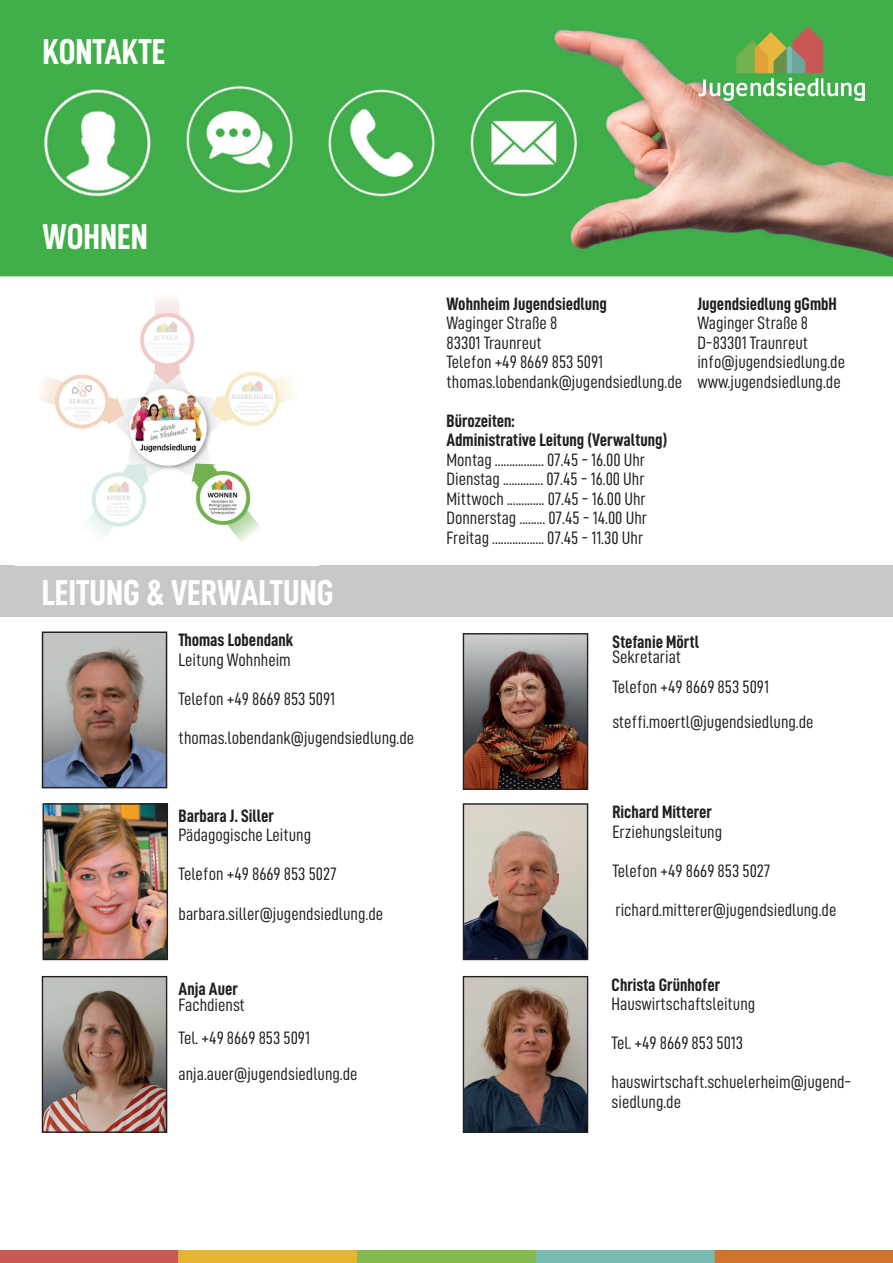
<style>
.page{position:relative;width:893px;height:1263px;background:#fff}
.page>*{position:absolute;margin:0;border:0;box-sizing:border-box;transform-origin:0 0}
.t1{font:36px "D DIN Condensed Bold";color:#fff}
.t2{font:18px/19.5px "D DIN Condensed";color:#231f20}
.t3{font:18px/19.5px "D DIN Condensed Bold";color:#231f20}
</style>
<div class="page">
<img style="left:0;top:0;width:893px;height:276px">
<img style="left:699px;top:27px;width:166px;height:74px">
<svg style="left:42px;top:631px;width:125px;height:157px;background:#8f8585"></svg>
<div style="left:0;top:566px;width:893px;height:51px;background:#c7c8ca"></div>
<img style="left:43px;top:803px;width:125px;height:157px">
<img style="left:0;top:1250px;width:893px;height:13px">
<img style="left:42px;top:976px;width:125px;height:157px">
<svg style="left:463px;top:803px;width:125px;height:157px;background:#998881"></svg>
<svg style="left:463px;top:976px;width:125px;height:157px;background:#756661"></svg>
<img style="left:463px;top:633px;width:125px;height:157px">
<img style="left:39px;top:298px;width:256px;height:243px">
<h1 class="t1" style="left:43px;top:32px;width:124px">KONTAKTE</h1>
<h1 class="t1" style="left:43px;top:216px;width:107px">WOHNEN</h1>
<h1 class="t1" style="left:42px;top:572px;width:293px">LEITUNG &amp; VERWALTUNG</h1>
<p class="t3" style="left:179px;top:630px;width:116px">Thomas Lobendank</p>
<p class="t2" style="left:179px;top:640px;width:237px;line-height:39px">Leitung Wohnheim<br>Telefon +49 8669 853 5091 thomas.lobendank@jugendsiedlung.de</p>
<p class="t3" style="left:179px;top:806px;width:97px">Barbara J. Siller</p>
<p class="t2" style="left:179px;top:815px;width:206px;line-height:39px">Pädagogische Leitung<br>Telefon +49 8669 853 5027 barbara.siller@jugendsiedlung.de</p>
<p class="t3" style="left:179px;top:978px;width:61px">Anja Auer</p>
<p class="t2" style="left:179px;top:988px;width:133px;line-height:33px">Fachdienst<br>Tel. +49 8669 853 5091</p>
<p class="t2" style="left:179px;top:1064px;width:181px">anja.auer@jugendsiedlung.de</p>
<p class="t3" style="left:446px;top:293px;width:162px">Wohnheim Jugendsiedlung</p>
<p class="t2" style="left:446px;top:313px;width:237px">Waginger Straße 8<br>83301 Traunreut<br>Telefon +49 8669 853 5091 thomas.lobendank@jugendsiedlung.de</p>
<p class="t3" style="left:446px;top:410px;width:222px">Bürozeiten:<br>Administrative Leitung (Verwaltung)</p>
<p class="t2" style="left:446px;top:449px;width:202px">Montag ................. 07.45 - 16.00 Uhr Dienstag .............. 07.45 - 16.00 Uhr Mittwoch ............. 07.45 - 16.00 Uhr Donnerstag ......... 07.45 - 14.00 Uhr Freitag .................. 07.45 - 11.30 Uhr</p>
<p class="t3" style="left:697px;top:293px;width:141px">Jugendsiedlung gGmbH</p>
<p class="t2" style="left:697px;top:313px;width:149px">Waginger Straße 8<br>D-83301 Traunreut info@jugendsiedlung.de www.jugendsiedlung.de</p>
<p class="t3" style="left:612px;top:632px;width:88px">Stefanie Mörtl</p>
<p class="t2" style="left:612px;top:641px;width:158px;line-height:30px">Sekretariat<br>Telefon +49 8669 853 5091</p>
<p class="t2" style="left:612px;top:711px;width:203px">steffi.moertl@jugendsiedlung.de</p>
<p class="t3" style="left:612px;top:802px;width:101px">Richard Mitterer</p>
<p class="t2" style="left:612px;top:812px;width:226px;line-height:39px">Erziehungsleitung<br>Telefon +49 8669 853 5027 richard.mitterer@jugendsiedlung.de</p>
<p class="t3" style="left:612px;top:975px;width:110px">Christa Grünhofer</p>
<p class="t2" style="left:612px;top:984px;width:241px;line-height:39px">Hauswirtschaftsleitung<br>Tel. +49 8669 853 5013 hauswirtschaft.schuelerheim@jugend-</p>
<p class="t2" style="left:612px;top:1092px;width:71px">siedlung.de</p>
</div>
